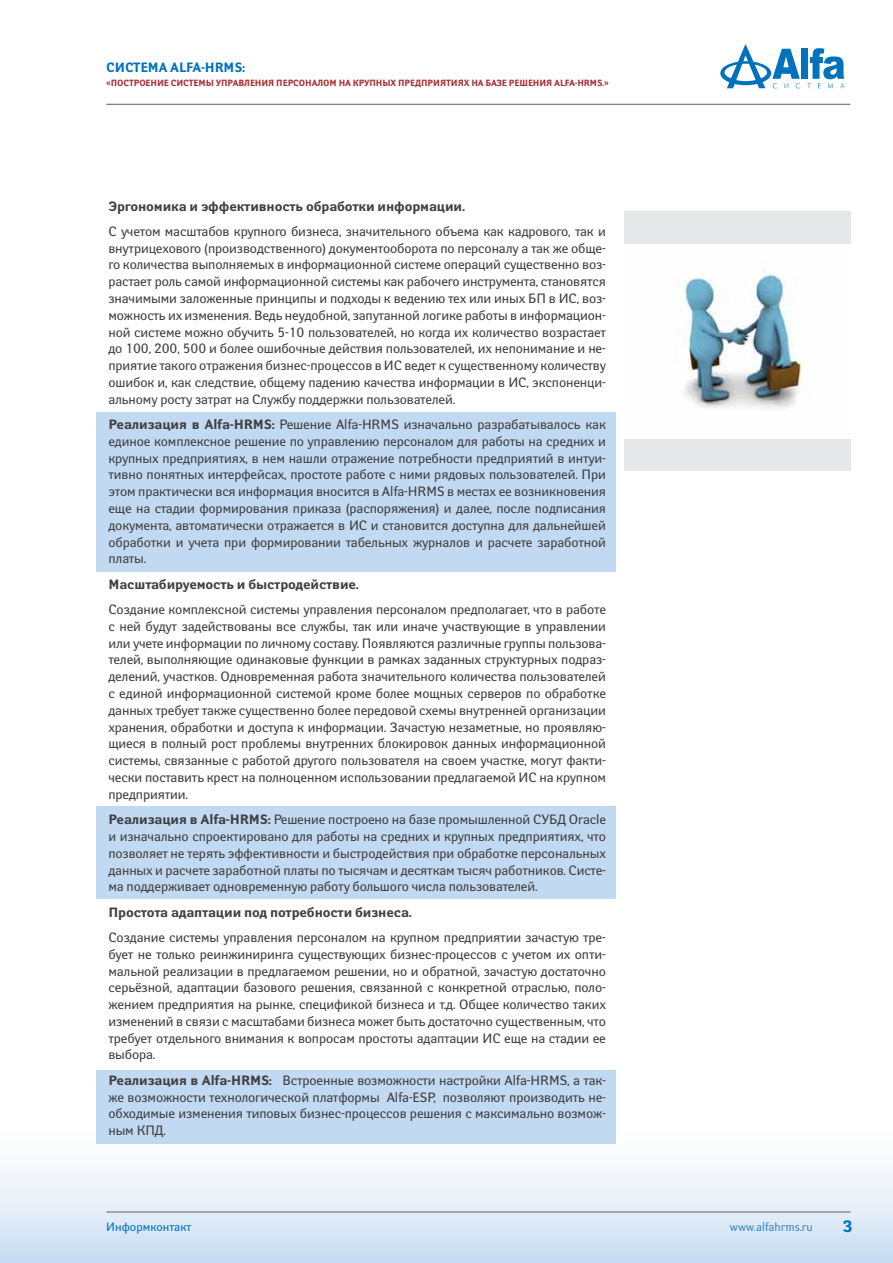
<style>
.page{position:relative;width:893px;height:1263px;background:#fff}
.page>*{position:absolute;margin:0;border:0;box-sizing:border-box;transform-origin:0 0}
.t1{font:700 16.5px "Yanus C";color:#0072bc}
.t2{font:13.5px/16.8px "Yanus C";letter-spacing:-.01em;color:#414042;text-align:justify}
.t3{font:700 13.5px "Yanus C";letter-spacing:-.01em;color:#414042}
.t4{font:700 13.5px "Yanus C";letter-spacing:-.01em;color:#0072bc}
.t5{font:12px "Yanus C";color:#3a89c9}
.t6{font:12px "Yanus C";color:#0072bc}
.t7{font:700 9px "Yanus C";letter-spacing:-.01em;color:#a72c31}
.s1{font-weight:700}
</style>
<div class="page">
<svg style="left:0;top:1070px;width:893px;height:193px"></svg>
<hr style="left:106px;top:104px;width:744px;height:1px;background:#636466">
<div style="left:801px;top:49px;width:7px;height:30px;background:#0072bc"></div>
<svg style="left:807px;top:48px;width:37px;height:40px"></svg>
<svg style="left:720px;top:44px;width:80px;height:44px"></svg>
<hr style="left:106px;top:1211px;width:744px;height:1px;background:#636466">
<div style="left:97px;top:1069px;width:519px;height:74px;background:#c2daf1"></div>
<div style="left:96px;top:806px;width:520px;height:92px;background:#c2daf1"></div>
<div style="left:96px;top:412px;width:520px;height:160px;background:#c2daf1"></div>
<div style="left:624px;top:211px;width:226px;height:260px;background:#e6e7e8"></div>
<img style="left:624px;top:244px;width:226px;height:194px">
<p class="t4" style="left:106px;top:60px;width:140px">Система Alfa-HRMS:</p>
<p class="t7" style="left:106px;top:78px;width:504px">«Построение системы уп равления п ерсоналом на круп ных п редп риятиях на базе решения Alfa-HRMS.»</p>
<p class="t3" style="left:108px;top:198px;width:358px">Эргономика и эффективность обработки информации.</p>
<p class="t2" style="left:108px;top:223px;width:499px">С учетом масштабов крупного бизнеса, значительного объема как кадрового, так и внутрицехового (производственного) документооборота по персоналу а так же обще&shy;го количества выполняемых в информационной системе операций существенно воз&shy;растает роль самой информационной системы как рабочего инструмента, становятся значимыми заложенные принципы и подходы к ведению тех или иных БП в ИС, воз&shy;можность их изменения. Ведь неудобной, запутанной логике работы в информацион&shy;ной системе можно обучить 5-10 пользователей, но когда их количество возрастает до 100, 200, 500 и более ошибочные действия пользователей, их непонимание и не&shy;приятие такого отражения бизнес-процессов в ИС ведет к существенному количеству ошибок и, как следствие, общему падению качества информации в ИС, экспоненци&shy;альному росту затрат на Службу поддержки пользователей.</p>
<p class="t2" style="left:108px;top:416px;width:499px"><span class="s1">Реализация в Alfa-HRMS:</span> Решение Alfa-HRMS изначально разрабатывалось как единое комплексное решение по управлению персоналом для работы на средних и крупных предприятиях, в нем нашли отражение потребности предприятий в интуи&shy;тивно понятных интерфейсах, простоте работе с ними рядовых пользователей. При этом практически вся информация вносится в Alfa-HRMS в местах ее возникновения еще на стадии формирования приказа (распоряжения) и далее, после подписания документа, автоматически отражается в ИС и становится доступна для дальнейшей обработки и учета при формировании табельных журналов и расчете заработной платы.</p>
<p class="t3" style="left:108px;top:576px;width:252px">М асштабируемость и быстродействие.</p>
<p class="t2" style="left:108px;top:601px;width:499px">Создание комплексной системы управления персоналом предполагает, что в работе с ней будут задействованы все службы, так или иначе участвующие в управлении или учете информации по личному составу. Появляются различные группы пользова&shy;телей, выполняющие одинаковые функции в рамках заданных структурных подраз&shy;делений, участков. Одновременная работа значительного количества пользователей с единой информационной системой кроме более мощных серверов по обработке данных требует также существенно более передовой схемы внутренней организации хранения, обработки и доступа к информации. Зачастую незаметные, но проявляю&shy;щиеся в полный рост проблемы внутренних блокировок данных информационной системы, связанные с работой другого пользователя на своем участке, могут факти&shy;чески поставить крест на полноценном использовании предлагаемой ИС на крупном предприятии.</p>
<p class="t2" style="left:108px;top:811px;width:499px"><span class="s1">Реализация в Alfa-HRMS:</span> Решение построено на базе промышленной СУБД Oracle и изначально спроектировано для работы на средних и крупных предприятиях, что позволяет не терять эффективности и быстродействия при обработке персональных данных и расчете заработной платы по тысячам и десяткам тысяч работников. Систе&shy;ма поддерживает одновременную работу большого числа пользователей.</p>
<p class="t3" style="left:108px;top:904px;width:305px">Простота адаптации под потребности бизнеса.</p>
<p class="t2" style="left:108px;top:929px;width:499px">Создание системы управления персоналом на крупном предприятии зачастую тре&shy;бует не только реинжиниринга существующих бизнес-процессов с учетом их опти&shy;мальной реализации в предлагаемом решении, но и обратной, зачастую достаточно серьёзной, адаптации базового решения, связанной с конкретной отраслью, поло&shy;жением предприятия на рынке, спецификой бизнеса и т.д. Общее количество таких изменений в связи с масштабами бизнеса может быть достаточно существенным, что требует отдельного внимания к вопросам простоты адаптации ИС еще на стадии ее выбора.</p>
<p class="t2" style="left:108px;top:1072px;width:499px"><span class="s1">Реализация в Alfa-HRMS:</span> Встроенные возможности настройки Alfa-HRMS, а так&shy;же возможности технологической платформы Alfa-ESP, позволяют производить не&shy;обходимые изменения типовых бизнес-процессов решения с максимально возмож&shy;ным КПД.</p>
<p class="t6" style="left:106px;top:1220px;width:87px">Информконтакт</p>
<p class="t5" style="left:730px;top:1220px;width:84px">www.alfahrms.ru</p>
<p class="t1" style="left:842px;top:1216px;width:12px">3</p>
</div>
